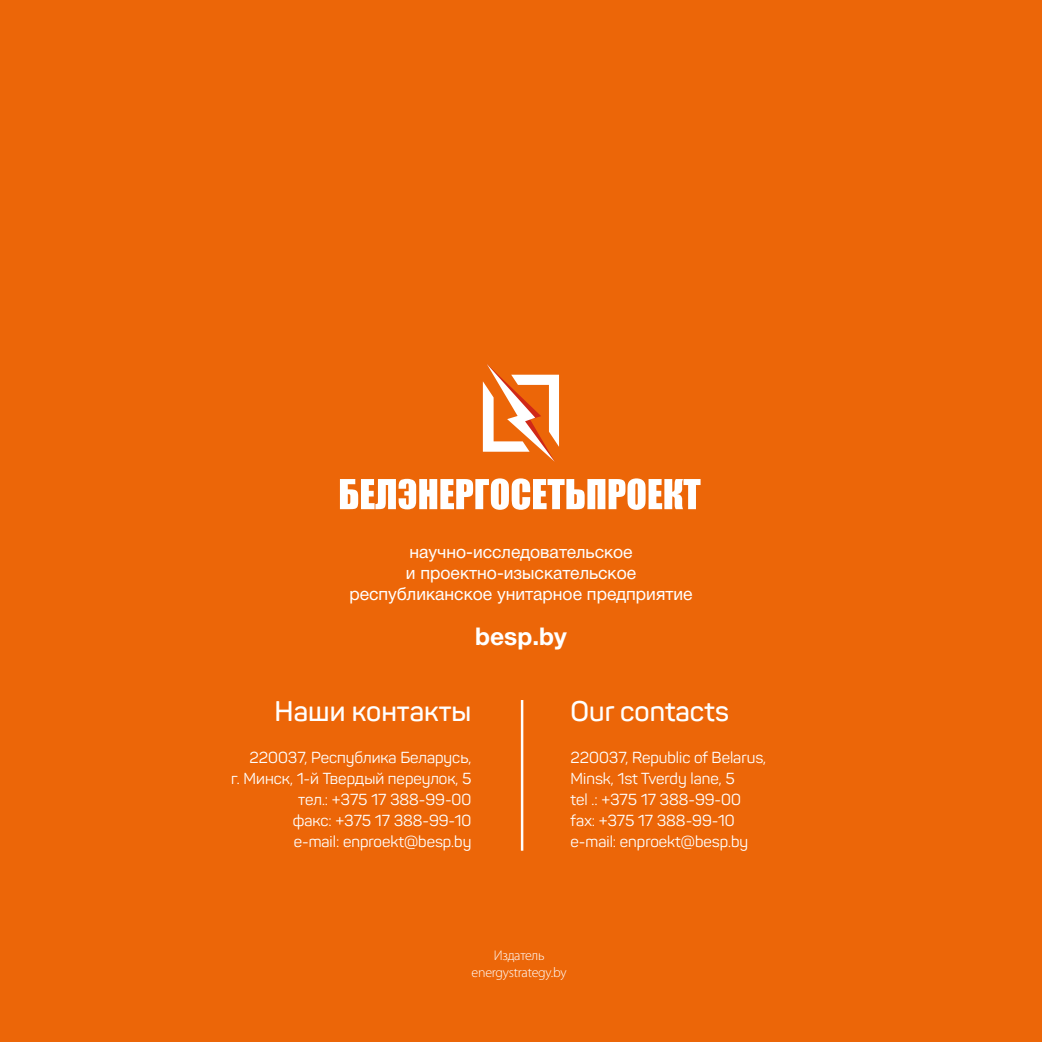
<style>
.page{position:relative;width:1042px;height:1042px;background:#ec6608}
.page>*{position:absolute;margin:0;border:0;box-sizing:border-box;transform-origin:0 0}
.t1{font:600 28px "Panton";color:#fff}
.t2{font:700 24.5px "Helvetica Neue Cyr";color:#fff}
.t3{font:17.5px/21px "Helvetica Neue Cyr";color:#fff;text-align:center}
.t4{font:15.75px/21px "Panton";color:#fff;text-align:right}
.t5{font:300 14px/16.8px "Myriad Pro";letter-spacing:-.02em;color:#fff;text-align:center}
</style>
<div class="page">
<svg style="left:483px;top:364px;width:76px;height:98px"></svg>
<svg style="left:340px;top:478px;width:360px;height:32px"></svg>
<hr style="left:521px;top:700px;width:2px;height:151px;background:#fff">
<p class="t3" style="left:349px;top:541px;width:345px">научно-исследовательское<br>и проектно-изыскательское республиканское унитарное предприятие</p>
<h2 class="t2" style="left:475px;top:622px;width:93px">besp.by</h2>
<h1 class="t1" style="left:275px;top:694px;width:198px">Наши контакты</h1>
<p class="t4" style="left:231px;top:747px;width:242px">220037, Республика Беларусь,<br>г. Минск, 1-й Твердый переулок, 5 тел.: +375 17 388-99-00<br>факс: +375 17 388-99-10<br>e-mail: enproekt@besp.by</p>
<h1 class="t1" style="left:570px;top:694px;width:160px">Our contacts</h1>
<p class="t4" style="left:570px;top:747px;width:197px;text-align:left">220037, Republic of Belarus,<br>Minsk, 1st Tverdy lane, 5<br>tel .: +375 17 388-99-00 fax: +375 17 388-99-10 e-mail: enproekt@besp.by</p>
<p class="t5" style="left:472px;top:947px;width:97px">Издатель energystrategy.by</p>
</div>
